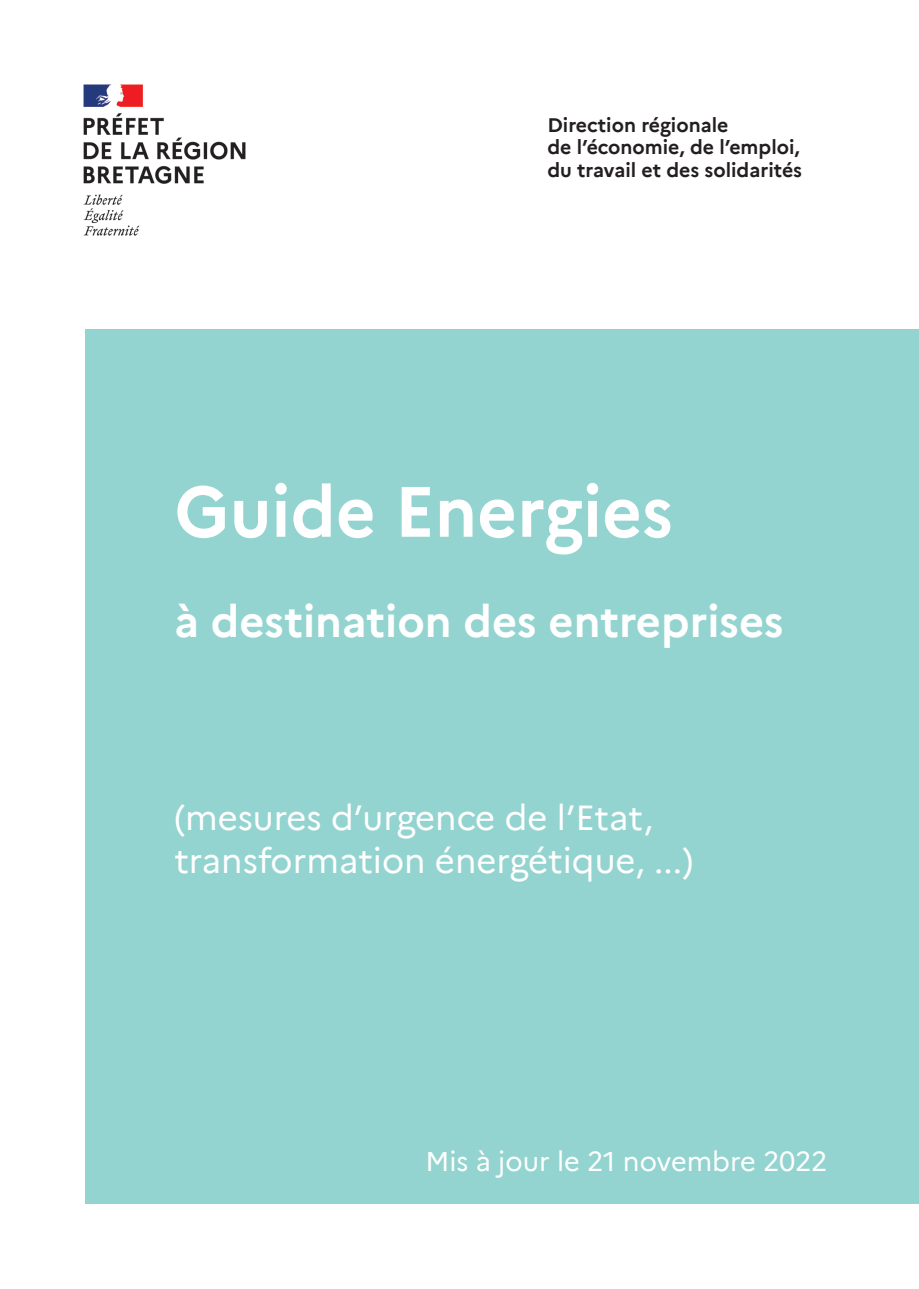
<style>
.page{position:relative;width:919px;height:1289px;background:#fff}
.page>*{position:absolute;margin:0;border:0;box-sizing:border-box;transform-origin:0 0}
.t1{font:700 71.1px "Marianne";color:#fff}
.t2{font:700 43.5px "Marianne";color:#fff}
.t3{font:34.5px/43.5px "Marianne";color:#fff}
.t4{font:27px "Marianne";color:#fff}
.t5{font:700 19.5px/22.5px "Marianne";color:#231f20}
</style>
<div class="page">
<img style="left:83px;top:84px;width:163px;height:152px">
<div style="left:85px;top:329px;width:833px;height:874px;background:#94d4d0"></div>
<p class="t5" style="left:547px;top:112px;width:256px">Direction régionale<br>de l’économie, de l’emploi, du travail et des solidarités</p>
<p class="t1" style="left:174px;top:456px;width:500px">Guide Energies</p>
<p class="t2" style="left:174px;top:587px;width:611px">à destination des entreprises</p>
<p class="t3" style="left:174px;top:793px;width:520px">(mesures d’urgence de l’Etat, transformation énergétique, ...)</p>
<p class="t4" style="left:425px;top:1140px;width:403px">Mis à jour le 21 novembre 2022</p>
</div>
